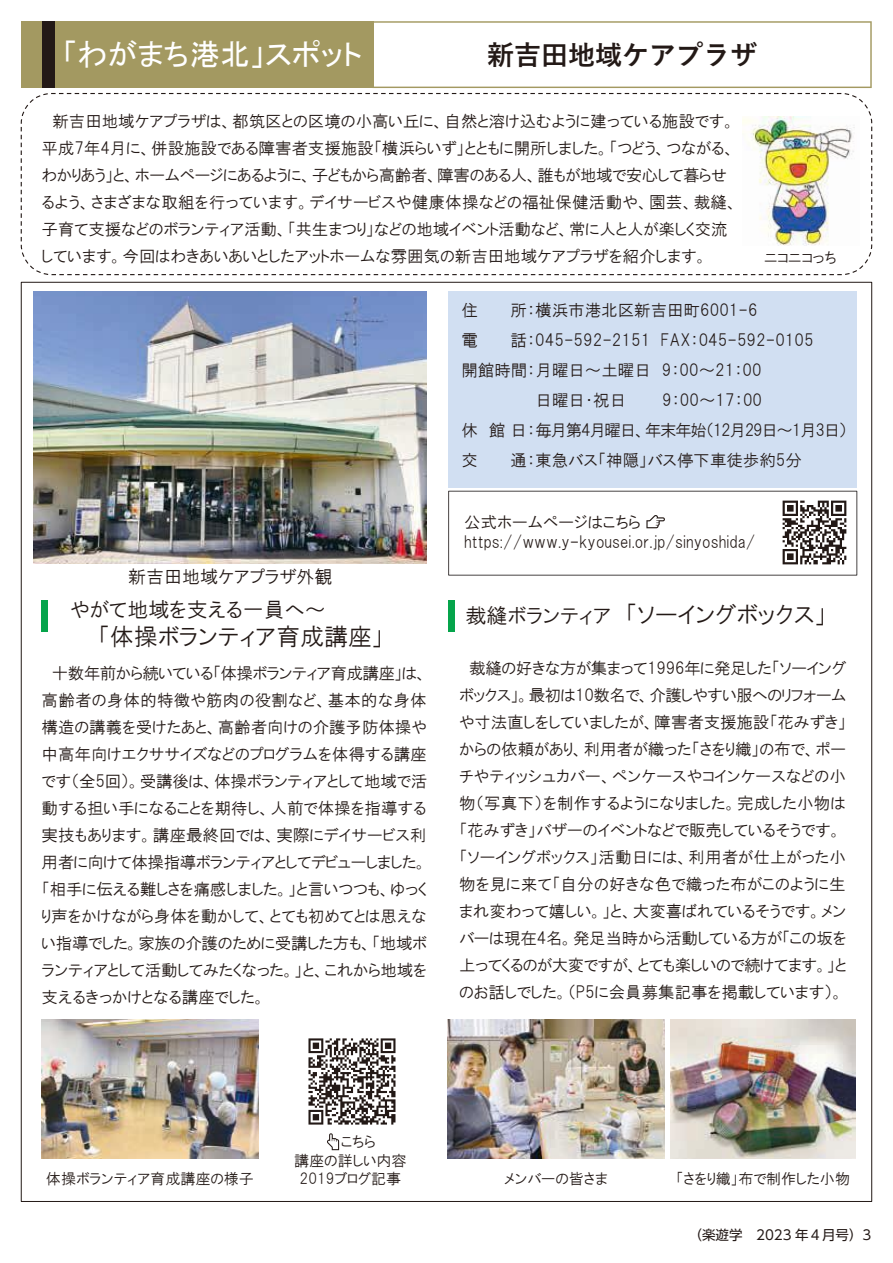
<style>
.page{position:relative;width:893px;height:1263px;background:#fff}
.page>*{position:absolute;margin:0;border:0;box-sizing:border-box;transform-origin:0 0}
.t1{font:30px "MS P Gothic";color:#fff}
.t2{font:700 27px "Yu Gothic";color:#231916}
.t3{font:24px "HGP Gothic M";color:#231916}
.t4{font:21px "HGP Gothic M";color:#231916}
.t5{font:18px "HGP Gothic M";color:#231916}
.t6{font:16.5px/27px "HGP Gothic M";color:#231916}
.t7{font:16.5px "HGP Gothic M";letter-spacing:-.075em;color:#231916}
.t8{font:15px "HGP Gothic M";color:#231916}
.t9{font:13.5px "UD Shin Go Pro";color:#231916}
.s1{font-size:21px}
</style>
<div class="page">
<svg style="left:374px;top:21px;width:498px;height:67px"></svg>
<div style="left:21px;top:21px;width:353px;height:67px;background:#a39961"></div>
<div style="left:43px;top:21px;width:12px;height:67px;background:#231916"></div>
<div style="left:449px;top:291px;width:408px;height:196px;background:#d1dff2"></div>
<div style="left:21px;top:93px;width:851px;height:182px;border:1px dashed #231916;border-radius:30px"></div>
<svg style="left:646px;top:515px;width:19px;height:13px"></svg>
<div style="left:448px;top:491px;width:409px;height:84px;border:1px solid #484444"></div>
<div style="left:41px;top:600px;width:6px;height:32px;background:#05a44b"></div>
<div style="left:449px;top:600px;width:6px;height:32px;background:#05a44b"></div>
<img style="left:782px;top:500px;width:65px;height:65px">
<img style="left:308px;top:1038px;width:88px;height:87px">
<svg style="left:327px;top:1133px;width:12px;height:17px"></svg>
<img style="left:743px;top:117px;width:112px;height:128px">
<img style="left:34px;top:291px;width:393px;height:272px">
<img style="left:448px;top:1019px;width:217px;height:139px">
<img style="left:670px;top:1019px;width:186px;height:139px">
<img style="left:42px;top:1019px;width:217px;height:139px">
<h1 class="t1" style="left:63px;top:39px;width:301px">「わがまち港北」スポット</h1>
<h2 class="t2" style="left:487px;top:40px;width:271px">新吉田地域ケアプラザ</h2>
<p class="t6" style="left:42px;top:107px;width:698px;text-indent:11px">新吉田地域ケアプラザは、都筑区との区境の小高い丘に、自然と溶け込むように建っている施設です。平成7年4月に、併設施設である障害者支援施設「横浜らいず」とともに開所しました。「つどう、つながる、わかりあう」と、ホームページにあるように、子どもから高齢者、障害のある人、誰もが地域で安心して暮らせるよう、さまざまな取組を行っています。デイサービスや健康体操などの福祉保健活動や、園芸、裁縫、子育て支援などのボランティア活動、「共生まつり」などの地域イベント活動など、常に人と人が楽しく交流しています。今回はわきあいあいとしたアットホームな雰囲気の新吉田地域ケアプラザを紹介します。</p>
<p class="t6" style="left:461px;top:297px;width:18px">住</p>
<p class="t6" style="left:510px;top:297px;width:249px">所：横浜市港北区新吉田町6001-6</p>
<p class="t6" style="left:461px;top:327px;width:18px">電</p>
<p class="t6" style="left:510px;top:327px;width:305px">話：045-592-2151　FAX：045-592-0105</p>
<p class="t6" style="left:461px;top:357px;width:302px">開館時間：月曜日～土曜日　9：00～21：00</p>
<p class="t6" style="left:536px;top:387px;width:228px">日曜日・祝日　　　 9：00～17：00</p>
<p class="t7" style="left:461px;top:422px;width:387px">休 館日：毎月第4月曜日、年末年始（12月29日～1月3日）</p>
<p class="t6" style="left:461px;top:447px;width:18px">交</p>
<p class="t6" style="left:510px;top:447px;width:293px">通：東急バス「神隠」バス停下車徒歩約5分</p>
<p class="t8" style="left:764px;top:250px;width:74px">ニコニコっち</p>
<p class="t5" style="left:128px;top:567px;width:206px">新吉田地域ケアプラザ外観</p>
<p class="t4" style="left:70px;top:598px;width:257px">やがて地域を支える一員へ～</p>
<h3 class="t3" style="left:98px;top:624px;width:287px">「体操ボランティア育成講座」</h3>
<p class="t6" style="left:42px;top:659px;width:387px;text-align:justify;text-indent:10px">十数年前から続いている「体操ボランティア育成講座」は、高齢者の身体的特徴や筋肉の役割など、基本的な身体構造の講義を受けたあと、高齢者向けの介護予防体操や中高年向けエクササイズなどのプログラムを体得する講座です（全5回）。受講後は、体操ボランティアとして地域で活動する担い手になることを期待し、人前で体操を指導する実技もあります。講座最終回では、実際にデイサービス利用者に向けて体操指導ボランティアとしてデビューしました。「相手に伝える難しさを痛感しました。」と言いつつも、ゆっくり声をかけながら身体を動かして、とても初めてとは思えない指導でした。家族の介護のために受講した方も、「地域ボランティアとして活動してみたくなった。」と、これから地域を支えるきっかけとなる講座でした。</p>
<p class="t6" style="left:464px;top:512px;width:293px;line-height:20.5px">公式ホームページはこちらhttps://www.y-kyousei.or.jp/sinyoshida/</p>
<h3 class="t3" style="left:466px;top:602px;width:363px"><span class="s1">裁縫ボランティア</span> 「ソーイングボックス」</h3>
<p class="t6" style="left:459px;top:655px;width:389px;text-indent:10px">裁縫の好きな方が集まって1996年に発足した「ソーイングボックス」。最初は10数名で、介護しやすい服へのリフォームや寸法直しをしていましたが、障害者支援施設「花みずき」からの依頼があり、利用者が織った「さをり織」の布で、ポーチやティッシュカバー、ペンケースやコインケースなどの小物（写真下）を制作するようになりました。完成した小物は「花みずき」バザーのイベントなどで販売しているそうです。「ソーイングボックス」活動日には、利用者が仕上がった小物を見に来て「自分の好きな色で織った布がこのように生まれ変わって嬉しい。」と、大変喜ばれているそうです。メンバーは現在4名。発足当時から活動している方が「この坂を上ってくるのが大変ですが、とても楽しいので続けてます。」とのお話しでした。（P5に会員募集記事を掲載しています）。</p>
<p class="t8" style="left:46px;top:1171px;width:209px">体操ボランティア育成講座の様子</p>
<p class="t8" style="left:341px;top:1134px;width:36px">こちら</p>
<p class="t8" style="left:294px;top:1153px;width:114px">講座の詳しい内容</p>
<p class="t8" style="left:300px;top:1171px;width:103px">2019ブログ記事</p>
<p class="t8" style="left:505px;top:1171px;width:105px">メンバーの皆さま</p>
<p class="t8" style="left:676px;top:1171px;width:176px">「さをり織」布で制作した小物</p>
<p class="t9" style="left:689px;top:1224px;width:184px">（楽遊学　2023 年４月号）3</p>
</div>
